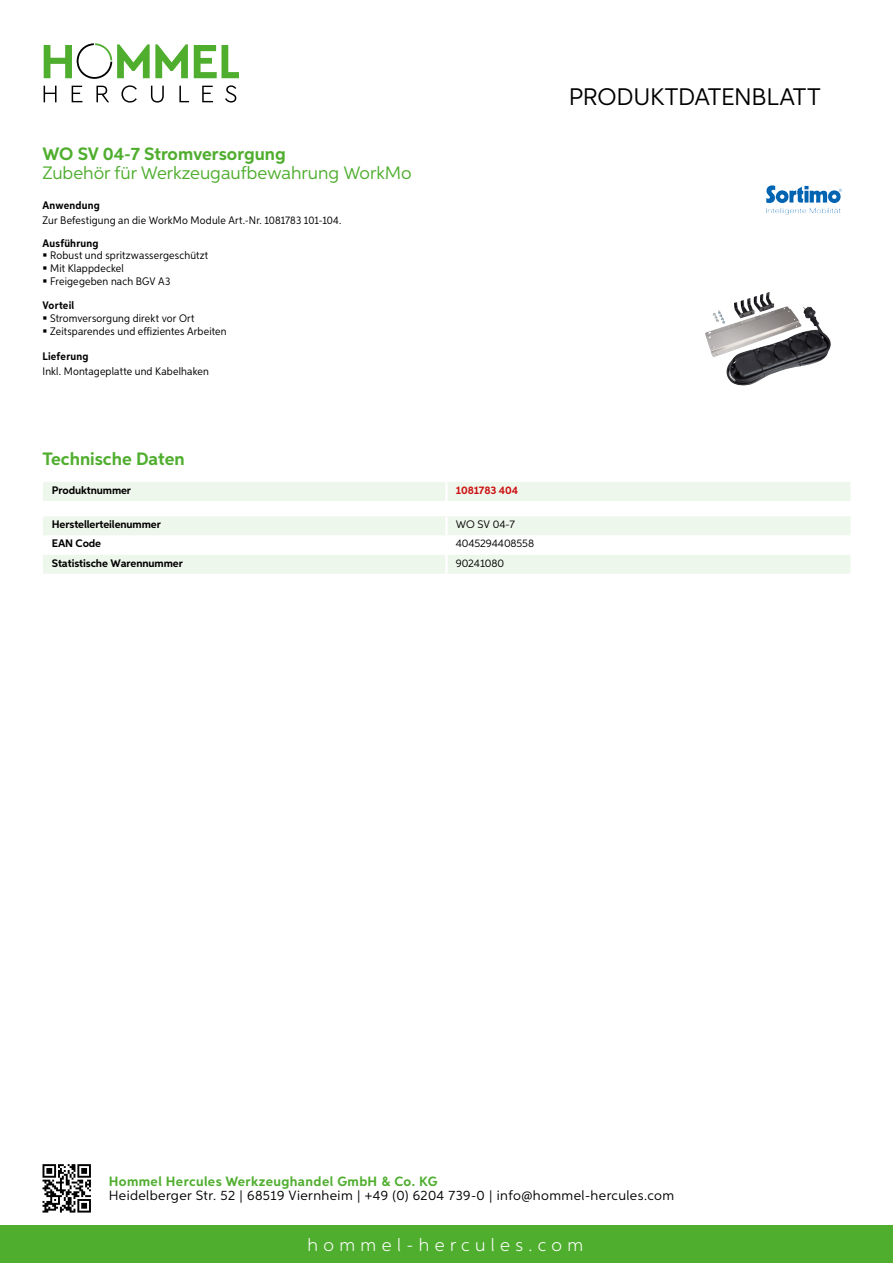
<style>
.page{position:relative;width:893px;height:1263px;background:#fff}
.page>*{position:absolute;margin:0;border:0;box-sizing:border-box;transform-origin:0 0}
.t1{font:24px "Aspira";letter-spacing:-.01em;color:#000}
.t2{font:700 18px "Aspira";color:#50ae2f}
.t3{font:18px "Aspira";letter-spacing:-.005em;color:#50ae2f}
.t4{font:300 18px "Aspira";letter-spacing:.3em;color:#fff}
.t5{font:13.5px "Aspira";letter-spacing:.03em;color:#000}
.t6{font:700 13.5px "Aspira";letter-spacing:.03em;color:#50ae2f}
.t7{font:10.95px/12.8px "Aspira Nar";letter-spacing:.015em;color:#000}
.t8{font:700 10.95px "Aspira";letter-spacing:-.01em;color:#000}
.t9{font:700 10.95px "Aspira Nar";letter-spacing:.02em;color:#000}
.t10{font:10.95px "Aspira";letter-spacing:-.01em;color:#000}
.t11{font:700 10.95px "Aspira";letter-spacing:-.01em;color:#cd1013}
</style>
<div class="page">
<div style="left:0;top:1226px;width:893px;height:37px;background:#50ae2f"></div>
<svg style="left:43px;top:1164px;width:48px;height:48px"></svg>
<svg style="left:194px;top:45px;width:45px;height:33px"></svg>
<svg style="left:44px;top:43px;width:144px;height:36px"></svg>
<svg style="left:44px;top:86px;width:13px;height:16px"></svg>
<svg style="left:72px;top:86px;width:10px;height:16px"></svg>
<svg style="left:96px;top:86px;width:13px;height:16px"></svg>
<svg style="left:121px;top:85px;width:16px;height:18px"></svg>
<svg style="left:151px;top:86px;width:13px;height:17px"></svg>
<svg style="left:179px;top:86px;width:10px;height:16px"></svg>
<svg style="left:202px;top:86px;width:11px;height:16px"></svg>
<svg style="left:225px;top:85px;width:11px;height:18px"></svg>
<div style="left:43px;top:482px;width:807px;height:19px;background:#eef7eb"></div>
<hr style="left:445px;top:482px;width:3px;height:19px;background:#fff">
<svg style="left:43px;top:516px;width:807px;height:58px"></svg>
<hr style="left:445px;top:555px;width:3px;height:19px;background:#fff">
<img style="left:705px;top:292px;width:103px;height:65px">
<img style="left:766px;top:185px;width:43px;height:18px">
<h2 class="t2" style="left:43px;top:142px;width:245px">WO SV 04-7 Stromversorgung</h2>
<h2 class="t3" style="left:43px;top:162px;width:371px">Zubehör für Werkzeugaufbewahrung WorkMo</h2>
<p class="t9" style="left:43px;top:199px;width:59px">Anwendung</p>
<p class="t7" style="left:43px;top:214px;width:300px">Zur Befestigung an die WorkMo Module Art.-Nr. 1081783 101-104.</p>
<p class="t9" style="left:43px;top:236px;width:58px">Ausführung</p>
<p class="t7" style="left:50px;top:249px;width:160px">Robust und spritzwassergeschützt<br>Mit Klappdeckel<br>Freigegeben nach BGV A3</p>
<p class="t9" style="left:43px;top:299px;width:33px">Vorteil</p>
<p class="t7" style="left:50px;top:312px;width:178px">Stromversorgung direkt vor Ort<br>Zeitsparendes und effizientes Arbeiten</p>
<p class="t9" style="left:43px;top:349px;width:47px">Lieferung</p>
<p class="t7" style="left:43px;top:365px;width:168px">Inkl. Montageplatte und Kabelhaken</p>
<h2 class="t2" style="left:43px;top:448px;width:144px">Technische Daten</h2>
<p class="t8" style="left:52px;top:483px;width:81px">Produktnummer</p>
<p class="t11" style="left:456px;top:483px;width:64px">1081783 404</p>
<p class="t8" style="left:52px;top:518px;width:111px">Herstellerteilenummer</p>
<p class="t10" style="left:456px;top:518px;width:61px">WO SV 04-7</p>
<p class="t8" style="left:52px;top:537px;width:51px">EAN Code</p>
<p class="t10" style="left:456px;top:537px;width:80px">4045294408558</p>
<p class="t8" style="left:52px;top:556px;width:132px">Statistische Warennummer</p>
<p class="t10" style="left:456px;top:556px;width:50px">90241080</p>
<h1 class="t1" style="left:569px;top:82px;width:253px">Produktdatenblatt</h1>
<p class="t6" style="left:109px;top:1172px;width:330px">Hommel Hercules Werkzeughandel GmbH &amp; Co. KG</p>
<p class="t5" style="left:109px;top:1187px;width:567px">Heidelberger Str. 52 | 68519 Viernheim | +49 (0) 6204 739-0 | info@hommel-hercules.com</p>
<h2 class="t4" style="left:307px;top:1234px;width:277px">hommel-hercules.com</h2>
</div>
